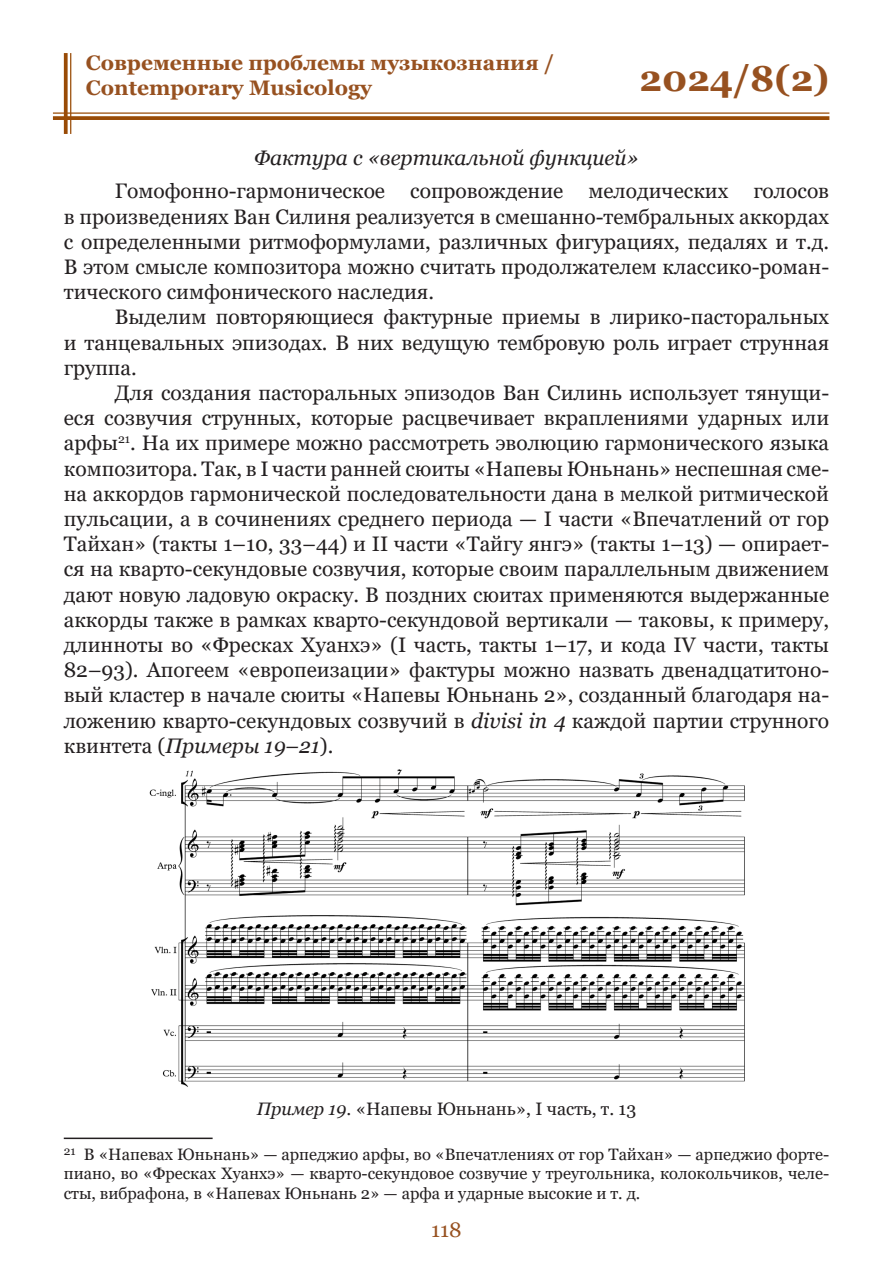
<style>
.page{position:relative;width:893px;height:1263px;background:#fff}
.page>*{position:absolute;margin:0;border:0;box-sizing:border-box;transform-origin:0 0}
.t1{font:700 36px "Georgia";color:#975120}
.t2{font:21px/25.2px "Georgia";color:#231f20;text-align:justify}
.t3{font:700 21px/25.2px "Georgia";color:#975120}
.t4{font:italic 21px "Georgia";color:#231f20}
.t5{font:21px "Georgia";color:#975120}
.t6{font:18px "Georgia";color:#231f20}
.Сноска{font:16.5px/19.8px "Georgia";color:#231f20;text-align:justify}
.s1{font-style:italic}
</style>
<div class="page">
<hr style="left:53px;top:112px;width:776px;height:2px;background:#994b06">
<svg style="left:53px;top:116px;width:776px;height:4px;background:#9e5514"></svg>
<hr style="left:70px;top:53px;width:1px;height:81px;background:#994b06">
<svg style="left:64px;top:53px;width:4px;height:81px"></svg>
<hr style="left:64px;top:1137px;width:149px;height:2px;background:#231f20">
<img style="left:149px;top:769px;width:596px;height:318px">
<p class="t3" style="left:86px;top:50px;width:470px">Современные проблемы музыкознания /<br>Contemporary Musicology</p>
<h1 class="t1" style="left:640px;top:55px;width:191px">2024/8(2)</h1>
<p class="t4" style="left:254px;top:144px;width:386px">Фактура с «вертикальной функцией»</p>
<p class="t2" style="left:64px;top:179px;width:767px;text-indent:51px">Гомофонно-гармоническое сопровождение мелодических голосов в произведениях Ван Силиня реализуется в смешанно-тембральных аккордах с определенными ритмоформулами, различных фигурациях, педалях и т.д.<br>В этом смысле композитора можно считать продолжателем классико-роман&shy;тического симфонического наследия.</p>
<p class="t2" style="left:64px;top:305px;width:767px;text-indent:51px">Выделим повторяющиеся фактурные приемы в лирико-пасторальных и танцевальных эпизодах. В них ведущую тембровую роль играет струнная группа.</p>
<p class="t2" style="left:64px;top:381px;width:767px;text-indent:51px">Для создания пасторальных эпизодов Ван Силинь использует тянущи&shy;еся созвучия струнных, которые расцвечивает вкраплениями ударных или арфы<sup>21</sup>. На их примере можно рассмотреть эволюцию гармонического языка композитора. Так, в I части ранней сюиты «Напевы Юньнань» неспешная сме&shy;на аккордов гармонической последовательности дана в мелкой ритмической пульсации, а в сочинениях среднего периода — I части «Впечатлений от гор Тайхан» (такты 1–10, 33–44) и II части «Тайгу янгэ» (такты 1–13) — опирает&shy;ся на кварто-секундовые созвучия, которые своим параллельным движением дают новую ладовую окраску. В поздних сюитах применяются выдержанные аккорды также в рамках кварто-секундовой вертикали — таковы, к примеру, длинноты во «Фресках Хуанхэ» (I часть, такты 1–17, и кода IV части, такты 82–93). Апогеем «европеизации» фактуры можно назвать двенадцатитоно&shy;вый кластер в начале сюиты «Напевы Юньнань 2», созданный благодаря на&shy;ложению кварто-секундовых созвучий в <span class="s1">divisi in 4</span> каждой партии струнного квинтета (<span class="s1">Примеры 19–21</span>).</p>
<p class="t6" style="left:257px;top:1098px;width:381px"><span class="s1">Пример 19</span>. «Напевы Юньнань», I часть, т. 13</p>
<p class="Сноска" style="left:64px;top:1144px;width:767px"><sup>21</sup> В «Напевах Юньнань» — арпеджио арфы, во «Впечатлениях от гор Тайхан» — арпеджио форте&shy;пиано, во «Фресках Хуанхэ» — кварто-секундовое созвучие у треугольника, колокольчиков, челе&shy;сты, вибрафона, в «Напевах Юньнань 2» — арфа и ударные высокие и т. д.</p>
<p class="t5" style="left:431px;top:1217px;width:32px">118</p>
</div>
